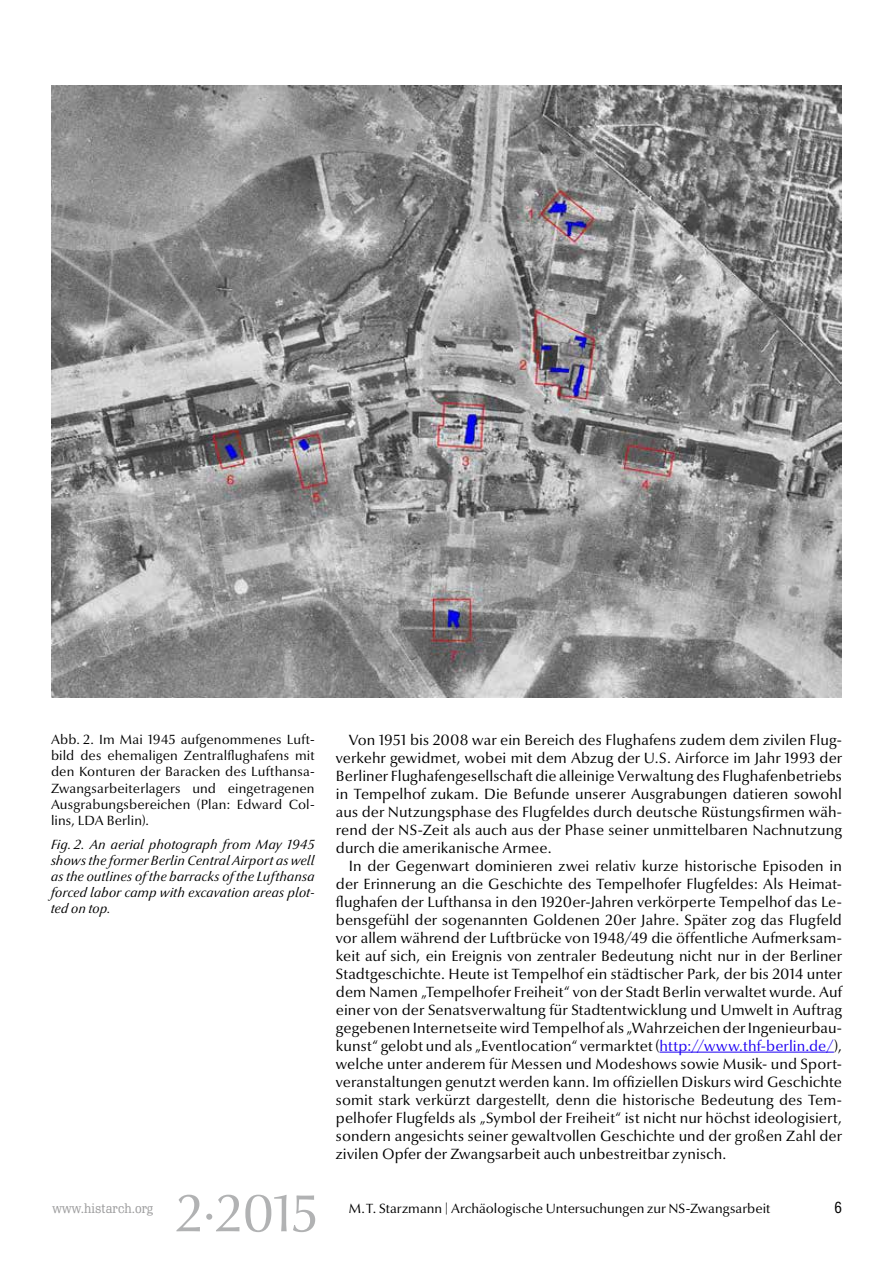
<style>
.page{position:relative;width:893px;height:1263px;background:#fff}
.page>*{position:absolute;margin:0;border:0;box-sizing:border-box;transform-origin:0 0}
.t1{font:52.5px "Optima Nova LT Pro";color:#b1b2b3}
.t2{font:15px/18px "Optima Nova LT Pro";letter-spacing:.01em;color:#000;text-align:justify}
.t3{font:condensed 15px "Swiss 721 BT";color:#000}
.t4{font:13.5px/16.2px "Optima Nova LT Pro";letter-spacing:.005em;color:#000;text-align:justify}
.t5{font:italic 13.5px/16.2px "Optima Nova LT Pro";letter-spacing:.01em;color:#000;text-align:justify}
.t6{font:13.5px "Schadow BT";color:#9c9c9d}
.s1{color:#1d00f3}
</style>
<div class="page">
<hr style="left:659px;top:1052px;width:175px;height:1px;background:#1d00f3">
<img style="left:51px;top:85px;width:791px;height:613px">
<p class="t4" style="left:51px;top:731px;width:265px">Abb. 2. Im Mai 1945 aufgenommenes Luft&shy;bild des ehemaligen Zentralflughafens mit den Konturen der Baracken des Lufthansa-Zwangsarbeiterlagers und eingetragenen Ausgrabungsbereichen (Plan: Edward Col&shy;lins, LDA Berlin).</p>
<p class="t5" style="left:51px;top:836px;width:265px">Fig. 2. An aerial photograph from May 1945 shows the former Berlin Central Airport as well as the outlines of the barracks of the Lufthansa forced labor camp with excavation areas plot&shy;ted on top.</p>
<p class="t2" style="left:336px;top:730px;width:508px;text-indent:13px">Von 1951 bis 2008 war ein Bereich des Flughafens zudem dem zivilen Flug&shy;verkehr gewidmet, wobei mit dem Abzug der U.S. Airforce im Jahr 1993 der Berliner Flughafengesellschaft die alleinige Verwaltung des Flughafenbetriebs in Tempelhof zukam. Die Befunde unserer Ausgrabungen datieren sowohl aus der Nutzungsphase des Flugfeldes durch deutsche Rüstungsfirmen wäh&shy;rend der NS-Zeit als auch aus der Phase seiner unmittelbaren Nachnutzung durch die amerikanische Armee.</p>
<p class="t2" style="left:336px;top:856px;width:509px;text-indent:13px">In der Gegenwart dominieren zwei relativ kurze historische Episoden in der Erinnerung an die Geschichte des Tempelhofer Flugfeldes: Als Heimat&shy;flughafen der Lufthansa in den 1920er-Jahren verkörperte Tempelhof das Le&shy;bensgefühl der sogenannten Goldenen 20er Jahre. Später zog das Flugfeld vor allem während der Luftbrücke von 1948/49 die öffentliche Aufmerksam&shy;keit auf sich, ein Ereignis von zentraler Bedeutung nicht nur in der Berliner Stadtgeschichte. Heute ist Tempelhof ein städtischer Park, der bis 2014 unter dem Namen „Tempelhofer Freiheit“ von der Stadt Berlin verwaltet wurde. Auf einer von der Senatsverwaltung für Stadtentwicklung und Umwelt in Auftrag gegebenen Internetseite wird Tempelhof als „Wahrzeichen der Ingenieurbau&shy;kunst“ gelobt und als „Eventlocation“ vermarktet (<span class="s1">http://www.thf-berlin.de/</span>), welche unter anderem für Messen und Modeshows sowie Musik- und Sport&shy;veranstaltungen genutzt werden kann. Im offiziellen Diskurs wird Geschichte somit stark verkürzt dargestellt, denn die historische Bedeutung des Tem&shy;pelhofer Flugfelds als „Symbol der Freiheit“ ist nicht nur höchst ideologisiert, sondern angesichts seiner gewaltvollen Geschichte und der großen Zahl der zivilen Opfer der Zwangsarbeit auch unbestreitbar zynisch.</p>
<h1 class="t1" style="left:176px;top:1180px;width:144px">2·2015</h1>
<p class="t6" style="left:53px;top:1199px;width:102px">www.histarch.org</p>
<p class="t4" style="left:349px;top:1200px;width:423px">M.T. Starzmann | Archäologische Untersuchungen zur NS-Zwangsarbeit</p>
<p class="t3" style="left:834px;top:1198px;width:9px">6</p>
</div>
